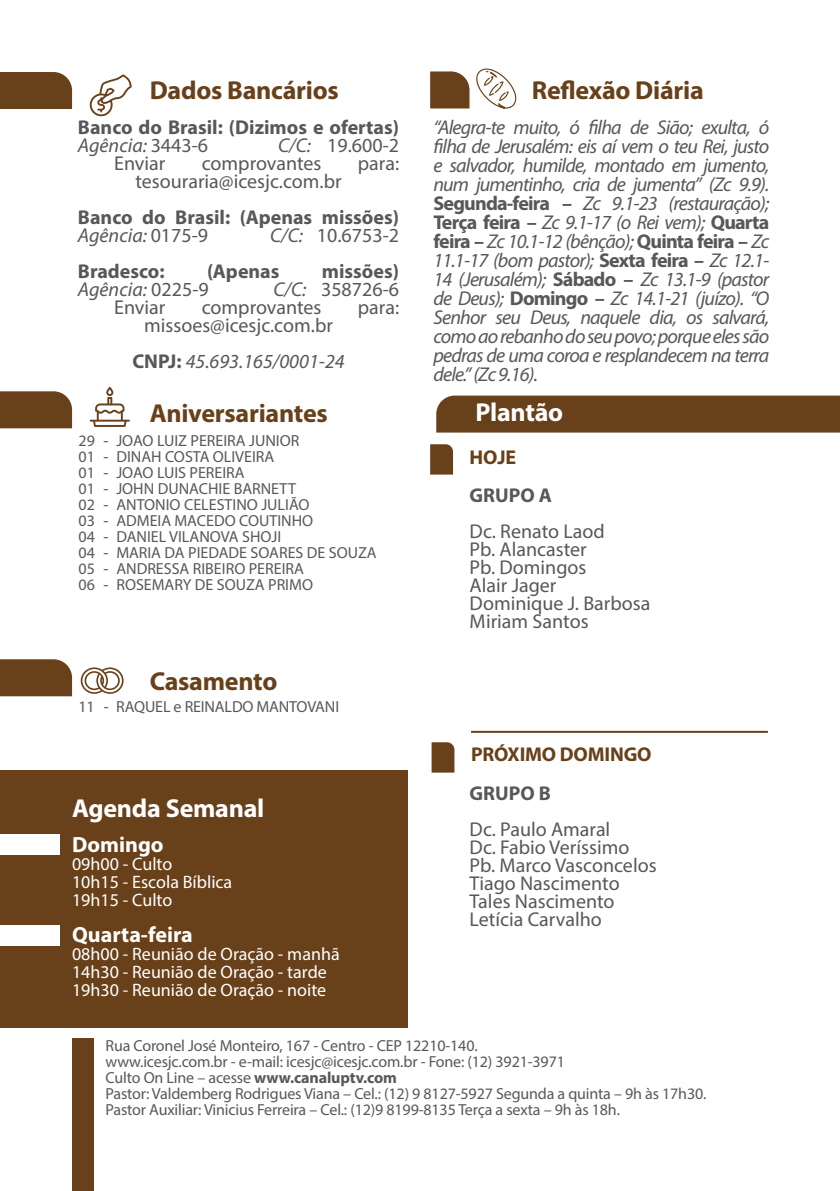
<style>
.page{position:relative;width:840px;height:1191px;background:#fff}
.page>*{position:absolute;margin:0;border:0;box-sizing:border-box;transform-origin:0 0}
.t1{font:700 26px "Myriad Pro";letter-spacing:-.01em;color:#68401a}
.t2{font:700 26px "Myriad Pro";letter-spacing:-.01em;color:#fff}
.t3{font:700 22px "Myriad Pro";color:#fff}
.t4{font:italic 20px/19px "Myriad Pro";letter-spacing:-.04em;color:#57585a;text-align:justify}
.t5{font:20px "Myriad Pro";color:#57585a}
.t6{font:700 20px "Myriad Pro";color:#57585a}
.t7{font:italic 20px "Myriad Pro";color:#57585a}
.t8{font:700 20px "Myriad Pro";letter-spacing:-.01em;color:#68401a}
.t9{font:18px "Myriad Pro";color:#fff}
.t10{font:16px "Myriad Pro";letter-spacing:-.01em;color:#57585a}
.t11{font:16px "Myriad Pro";color:#68401a}
.s1{font-style:normal}
.s2{font-style:italic}
.s3{font-weight:700;font-style:normal}
.s4{font-weight:700}
</style>
<div class="page">
<div style="left:436px;top:395px;width:403px;height:37px;background:#68401a"></div>
<div style="left:0;top:770px;width:408px;height:258px;background:#68401a"></div>
<div style="left:0;top:72px;width:72px;height:37px;background:#68401a"></div>
<div style="left:0;top:391px;width:72px;height:37px;background:#68401a"></div>
<svg style="left:90px;top:387px;width:40px;height:40px"></svg>
<hr style="left:471px;top:731px;width:296px;height:2px;background:#68401a">
<svg style="left:81px;top:667px;width:42px;height:27px"></svg>
<div style="left:0;top:834px;width:60px;height:20px;background:#fff"></div>
<div style="left:0;top:925px;width:60px;height:20px;background:#fff"></div>
<svg style="left:430px;top:444px;width:23px;height:30px"></svg>
<svg style="left:431px;top:742px;width:23px;height:30px"></svg>
<div style="left:72px;top:1038px;width:22px;height:153px;background:#68401a"></div>
<svg style="left:476px;top:68px;width:40px;height:41px"></svg>
<svg style="left:430px;top:71px;width:39px;height:37px"></svg>
<svg style="left:90px;top:74px;width:41px;height:42px"></svg>
<div style="left:0;top:659px;width:72px;height:37px;background:#68401a"></div>
<p class="t1" style="left:150px;top:73px;width:190px">Dados Bancários</p>
<p class="t6" style="left:78px;top:114px;width:322px">Banco do Brasil: (Dizimos e ofertas)</p>
<p class="t7" style="left:78px;top:133px;width:132px">Agência: <span class="s1">3443-6</span></p>
<p class="t5" style="left:278px;top:133px;width:122px"><span class="s2">C/C:</span> 19.600-2</p>
<p class="t5" style="left:114px;top:151px;width:53px">Enviar</p>
<p class="t5" style="left:202px;top:151px;width:121px">comprovantes</p>
<p class="t5" style="left:357px;top:151px;width:43px">para:</p>
<p class="t5" style="left:135px;top:169px;width:207px">tesouraria@icesjc.com.br</p>
<p class="t6" style="left:78px;top:204px;width:322px">Banco do Brasil: (Apenas missões)</p>
<p class="t7" style="left:78px;top:223px;width:132px">Agência: <span class="s1">0175-9</span></p>
<p class="t5" style="left:270px;top:223px;width:130px"><span class="s2">C/C:</span> 10.6753-2</p>
<p class="t6" style="left:78px;top:258px;width:88px">Bradesco:</p>
<p class="t6" style="left:207px;top:258px;width:74px">(Apenas</p>
<p class="t6" style="left:322px;top:258px;width:79px">missões)</p>
<p class="t7" style="left:78px;top:277px;width:132px">Agência: <span class="s1">0225-9</span></p>
<p class="t5" style="left:273px;top:277px;width:127px"><span class="s2">C/C:</span> 358726-6</p>
<p class="t5" style="left:114px;top:295px;width:53px">Enviar</p>
<p class="t5" style="left:202px;top:295px;width:121px">comprovantes</p>
<p class="t5" style="left:357px;top:295px;width:43px">para:</p>
<p class="t5" style="left:144px;top:313px;width:190px">missoes@icesjc.com.br</p>
<p class="t7" style="left:132px;top:349px;width:214px"><span class="s3">CNPJ:</span> 45.693.165/0001-24</p>
<p class="t10" style="left:79px;top:431px;width:18px">29</p>
<p class="t10" style="left:79px;top:447px;width:18px">01</p>
<p class="t10" style="left:79px;top:463px;width:18px">01</p>
<p class="t10" style="left:79px;top:479px;width:18px">01</p>
<p class="t10" style="left:79px;top:495px;width:18px">02</p>
<p class="t10" style="left:79px;top:511px;width:18px">03</p>
<p class="t10" style="left:79px;top:527px;width:18px">04</p>
<p class="t10" style="left:79px;top:543px;width:18px">04</p>
<p class="t10" style="left:79px;top:559px;width:18px">05</p>
<p class="t10" style="left:79px;top:575px;width:18px">06</p>
<p class="t11" style="left:103px;top:431px;width:6px">-</p>
<p class="t11" style="left:103px;top:447px;width:6px">-</p>
<p class="t11" style="left:103px;top:463px;width:6px">-</p>
<p class="t11" style="left:103px;top:479px;width:6px">-</p>
<p class="t11" style="left:103px;top:495px;width:6px">-</p>
<p class="t11" style="left:103px;top:511px;width:6px">-</p>
<p class="t11" style="left:103px;top:527px;width:6px">-</p>
<p class="t11" style="left:103px;top:543px;width:6px">-</p>
<p class="t11" style="left:103px;top:559px;width:6px">-</p>
<p class="t11" style="left:103px;top:575px;width:6px">-</p>
<p class="t1" style="left:150px;top:396px;width:179px">Aniversariantes</p>
<p class="t10" style="left:116px;top:431px;width:184px">JOAO LUIZ PEREIRA JUNIOR</p>
<p class="t10" style="left:116px;top:447px;width:159px">DINAH COSTA OLIVEIRA</p>
<p class="t10" style="left:116px;top:463px;width:130px">JOAO LUIS PEREIRA</p>
<p class="t10" style="left:116px;top:479px;width:181px">JOHN DUNACHIE BARNETT</p>
<p class="t10" style="left:116px;top:495px;width:195px">ANTONIO CELESTINO JULIÃO</p>
<p class="t10" style="left:116px;top:511px;width:198px">ADMEIA MACEDO COUTINHO</p>
<p class="t10" style="left:116px;top:527px;width:166px">DANIEL VILANOVA SHOJI</p>
<p class="t10" style="left:116px;top:543px;width:262px">MARIA DA PIEDADE SOARES DE SOUZA</p>
<p class="t10" style="left:116px;top:559px;width:189px">ANDRESSA RIBEIRO PEREIRA</p>
<p class="t10" style="left:116px;top:575px;width:198px">ROSEMARY DE SOUZA PRIMO</p>
<p class="t10" style="left:78px;top:697px;width:18px">11</p>
<p class="t11" style="left:104px;top:697px;width:6px">-</p>
<p class="t1" style="left:150px;top:664px;width:129px">Casamento</p>
<p class="t10" style="left:116px;top:697px;width:224px">RAQUEL e REINALDO MANTOVANI</p>
<p class="t2" style="left:72px;top:791px;width:194px">Agenda Semanal</p>
<p class="t3" style="left:72px;top:830px;width:93px">Domingo</p>
<p class="t9" style="left:72px;top:852px;width:102px">09h00 - Culto</p>
<p class="t9" style="left:72px;top:870px;width:162px">10h15 - Escola Bíblica</p>
<p class="t9" style="left:72px;top:888px;width:102px">19h15 - Culto</p>
<p class="t3" style="left:72px;top:920px;width:122px">Quarta-feira</p>
<p class="t9" style="left:72px;top:942px;width:269px">08h00 - Reunião de Oração - manhã</p>
<p class="t9" style="left:72px;top:960px;width:256px">14h30 - Reunião de Oração - tarde</p>
<p class="t9" style="left:72px;top:978px;width:255px">19h30 - Reunião de Oração - noite</p>
<p class="t1" style="left:531px;top:73px;width:173px">Reflexão Diária</p>
<p class="t4" style="left:433px;top:118px;width:337px">“Alegra-te muito, ó filha de Sião; exulta, ó filha de Jerusalém: eis aí vem o teu Rei, justo e salvador, humilde, montado em jumento, num jumentinho, cria de jumenta” (Zc 9.9).<br><span class="s3">Segunda-feira –</span> Zc 9.1-23 (restauração); <span class="s3">Terça feira –</span> Zc 9.1-17 (o Rei vem); <span class="s3">Quarta feira –</span> Zc 10.1-12 (bênção); <span class="s3">Quinta feira –</span> Zc 11.1-17 (bom pastor); <span class="s3">Sexta feira –</span> Zc 12.1- 14 (Jerusalém); <span class="s3">Sábado –</span> Zc 13.1-9 (pastor de Deus); <span class="s3">Domingo –</span> Zc 14.1-21 (juízo). “O Senhor seu Deus, naquele dia, os salvará, como ao rebanho do seu povo; porque eles são pedras de uma coroa e resplandecem na terra dele.” (Zc 9.16).</p>
<p class="t2" style="left:475px;top:395px;width:89px">Plantão</p>
<p class="t8" style="left:469px;top:444px;width:48px">HOJE</p>
<p class="t6" style="left:469px;top:482px;width:84px">GRUPO A</p>
<p class="t5" style="left:469px;top:519px;width:137px">Dc. Renato Laod</p>
<p class="t5" style="left:469px;top:537px;width:119px">Pb. Alancaster</p>
<p class="t5" style="left:469px;top:555px;width:118px">Pb. Domingos</p>
<p class="t5" style="left:469px;top:573px;width:88px">Alair Jager</p>
<p class="t5" style="left:469px;top:591px;width:182px">Dominique J. Barbosa</p>
<p class="t5" style="left:469px;top:609px;width:120px">Miriam Santos</p>
<p class="t8" style="left:471px;top:741px;width:182px">PRÓXIMO DOMINGO</p>
<p class="t6" style="left:469px;top:780px;width:83px">GRUPO B</p>
<p class="t5" style="left:469px;top:816px;width:142px">Dc. Paulo Amaral</p>
<p class="t5" style="left:469px;top:834px;width:161px">Dc. Fabio Veríssimo</p>
<p class="t5" style="left:469px;top:852px;width:188px">Pb. Marco Vasconcelos</p>
<p class="t5" style="left:469px;top:870px;width:151px">Tiago Nascimento</p>
<p class="t5" style="left:469px;top:888px;width:146px">Tales Nascimento</p>
<p class="t5" style="left:469px;top:906px;width:134px">Letícia Carvalho</p>
<p class="t10" style="left:105px;top:1035px;width:373px">Rua Coronel José Monteiro, 167 - Centro - CEP 12210-140.</p>
<p class="t10" style="left:105px;top:1051px;width:460px">www.icesjc.com.br - e-mail: icesjc@icesjc.com.br - Fone: (12) 3921-3971</p>
<p class="t10" style="left:105px;top:1067px;width:293px">Culto On Line – acesse <span class="s4">www.canaluptv.com</span></p>
<p class="t10" style="left:105px;top:1083px;width:602px">Pastor: Valdemberg Rodrigues Viana – Cel.: (12) 9 8127-5927 Segunda a quinta – 9h às 17h30.</p>
<p class="t10" style="left:105px;top:1099px;width:515px">Pastor Auxiliar: Vinicius Ferreira – Cel.: (12)9 8199-8135 Terça a sexta – 9h às 18h.</p>
</div>
